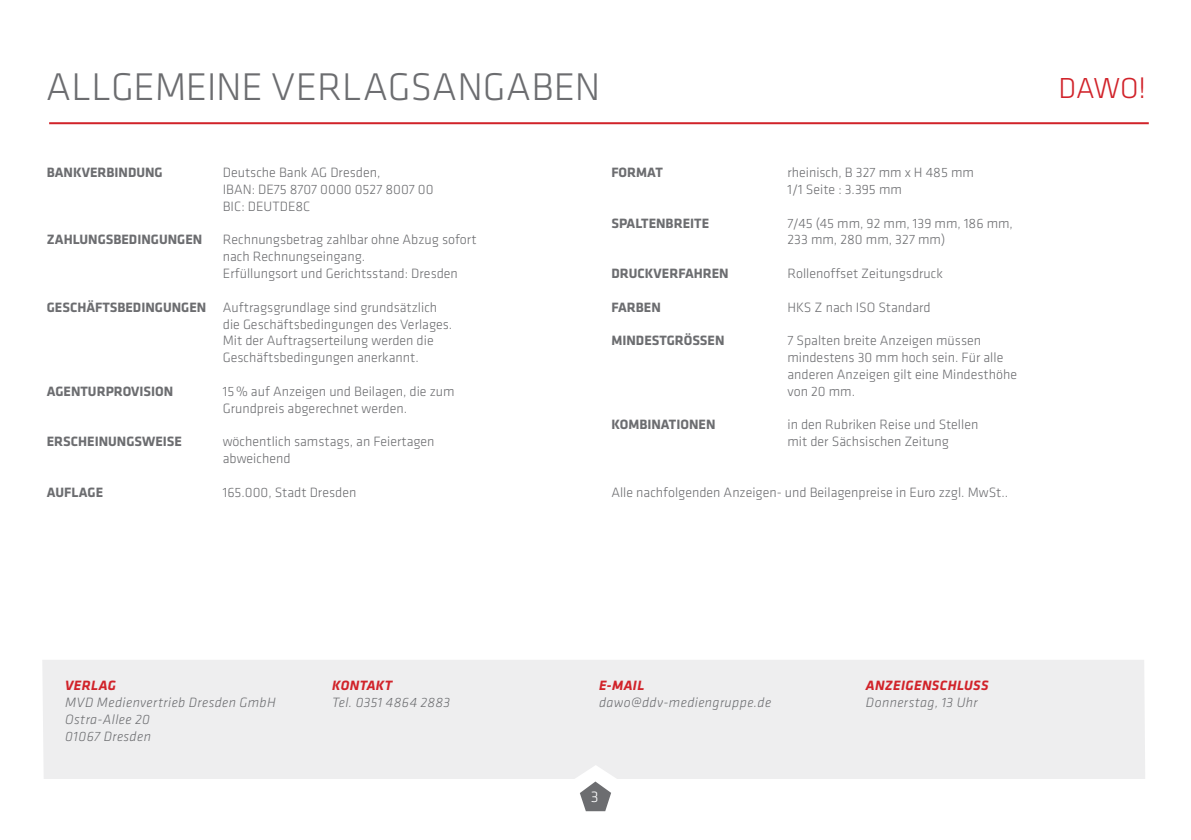
<style>
.page{position:relative;width:1191px;height:840px;background:#fff}
.page>*{position:absolute;margin:0;border:0;box-sizing:border-box;transform-origin:0 0}
.t1{font:300 40px "Klavika";color:#6c6d70}
.t2{font:300 30px "Klavika";color:#d1232a}
.t3{font:300 16px "Klavika";color:#fff}
.t4{font:300 14px/16.8px "Klavika";color:#6c6d70}
.t5{font:700 14px "Klavika";color:#6c6d70}
.t6{font:italic 300 14px/16.8px "Klavika";letter-spacing:.03em;color:#6c6d70}
.t7{font:italic 700 14px "Klavika";letter-spacing:.025em;color:#d1232a}
.s1{font-weight:700}
</style>
<div class="page">
<hr style="left:49px;top:122px;width:1099px;height:2px;background:#d1232a">
<div style="left:42px;top:660px;width:1103px;height:118px;background:#eeeeef"></div>
<svg style="left:580px;top:781px;width:31px;height:29px"></svg>
<h1 class="t1" style="left:46px;top:62px;width:555px">ALLGEMEINE VERLAGSANGABEN</h1>
<p class="t5" style="left:47px;top:162px;width:118px">BANKVERBINDUNG</p>
<p class="t4" style="left:223px;top:164px;width:212px">Deutsche Bank AG Dresden,<br>IBAN: DE75 8707 0000 0527 8007 00<br>BIC: DEUTDE8C</p>
<p class="t5" style="left:47px;top:229px;width:157px">ZAHLUNGSBEDINGUNGEN</p>
<p class="t4" style="left:223px;top:231px;width:255px">Rechnungsbetrag zahlbar ohne Abzug sofort nach Rechnungseingang.<br>Erfüllungsort und Gerichtsstand: Dresden</p>
<p class="t4" style="left:223px;top:298px;width:231px;text-indent:-176px"><span class="s1">GESCHÄFTSBEDINGUNGEN</span> Auftragsgrundlage sind grundsätzlich die Geschäftsbedingungen des Verlages.<br>Mit der Auftragserteilung werden die Geschäftsbedingungen anerkannt.</p>
<p class="t5" style="left:47px;top:381px;width:128px">AGENTURPROVISION</p>
<p class="t4" style="left:223px;top:382px;width:233px">15% auf Anzeigen und Beilagen, die zum<br>Grundpreis abgerechnet werden.</p>
<p class="t5" style="left:47px;top:431px;width:137px">ERSCHEINUNGSWEISE</p>
<p class="t4" style="left:223px;top:433px;width:213px">wöchentlich samstags, an Feiertagen abweichend</p>
<p class="t5" style="left:47px;top:481px;width:58px">AUFLAGE</p>
<p class="t4" style="left:223px;top:483px;width:135px">165.000, Stadt Dresden</p>
<p class="t5" style="left:611px;top:162px;width:53px">FORMAT</p>
<p class="t4" style="left:787px;top:164px;width:188px">rheinisch, B 327 mm x H 485 mm<br>1/1 Seite : 3.395 mm</p>
<p class="t5" style="left:611px;top:213px;width:99px">SPALTENBREITE</p>
<p class="t4" style="left:787px;top:214px;width:227px">7/45 (45 mm, 92 mm, 139 mm, 186 mm,<br>233 mm, 280 mm, 327 mm)</p>
<p class="t5" style="left:611px;top:263px;width:119px">DRUCKVERFAHREN</p>
<p class="t4" style="left:787px;top:265px;width:157px">Rollenoffset Zeitungsdruck</p>
<p class="t5" style="left:611px;top:297px;width:51px">FARBEN</p>
<p class="t4" style="left:787px;top:298px;width:145px">HKS Z nach ISO Standard</p>
<p class="t5" style="left:611px;top:330px;width:115px">MINDESTGRÖSSEN</p>
<p class="t4" style="left:787px;top:332px;width:231px">7 Spalten breite Anzeigen müssen mindestens 30 mm hoch sein. Für alle anderen Anzeigen gilt eine Mindesthöhe von 20 mm.</p>
<p class="t5" style="left:611px;top:414px;width:106px">KOMBINATIONEN</p>
<p class="t4" style="left:787px;top:416px;width:192px">in den Rubriken Reise und Stellen mit der Sächsischen Zeitung</p>
<p class="t4" style="left:611px;top:483px;width:398px">Alle nachfolgenden Anzeigen- und Beilagenpreise in Euro zzgl. MwSt..</p>
<h2 class="t2" style="left:1058px;top:70px;width:89px">DAWO!</h2>
<p class="t7" style="left:65px;top:675px;width:52px">VERLAG</p>
<p class="t6" style="left:65px;top:693px;width:212px">MVD Medienvertrieb Dresden GmbH<br>Ostra-Allee 20<br>01067 Dresden</p>
<p class="t7" style="left:332px;top:675px;width:62px">KONTAKT</p>
<p class="t6" style="left:332px;top:693px;width:120px">Tel. 0351 4864 2883</p>
<p class="t7" style="left:599px;top:675px;width:47px">E-MAIL</p>
<p class="t6" style="left:599px;top:693px;width:174px">dawo@ddv-mediengruppe.de</p>
<p class="t3" style="left:590px;top:786px;width:9px">3</p>
<p class="t7" style="left:866px;top:675px;width:124px">ANZEIGENSCHLUSS</p>
<p class="t6" style="left:866px;top:693px;width:113px">Donnerstag, 13 Uhr</p>
</div>
